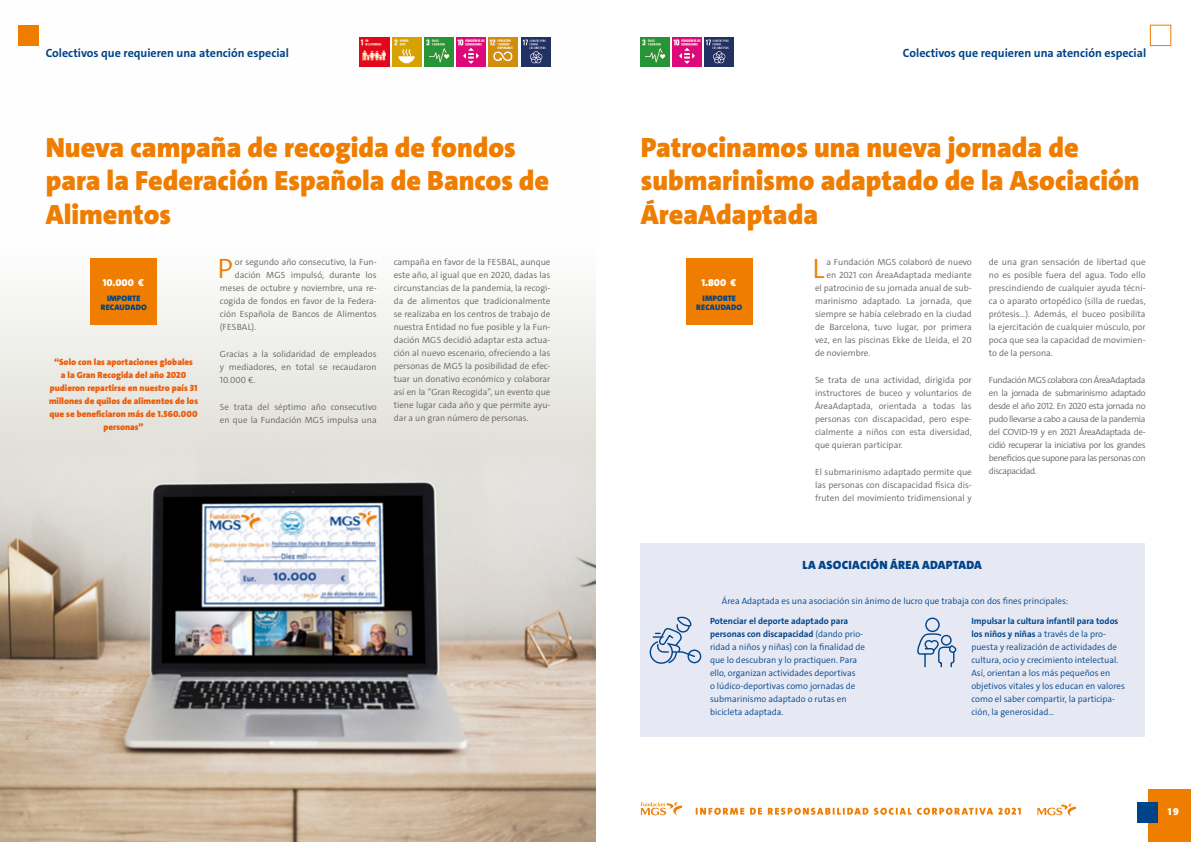
<style>
.page{position:relative;width:1191px;height:842px;background:#fff}
.page>*{position:absolute;margin:0;border:0;box-sizing:border-box;transform-origin:0 0}
.t1{font:300 28.3px "The Sans";color:#ef7d00}
.t2{font:900 28px/33.6px "The Sans";color:#ef7d00}
.t3{font:700 12px "The Sans";color:#048}
.t4{font:900 12px "The Sans";letter-spacing:.025em;color:#048}
.t5{font:900 10px "The Sans";color:#fff}
.t6{font:300 9px/13px "The Sans";color:#646363;text-align:justify}
.t7{font:300 9px/13px "The Sans";color:#048}
.t8{font:900 9px/13px "The Sans";color:#eb5d0b;text-align:center}
.t9{font:900 8px/9px "The Sans";letter-spacing:.025em;color:#048;text-align:center}
.s1{font-weight:700}
</style>
<div class="page">
<div style="left:1147px;top:789px;width:44px;height:53px;background:#ef7d00"></div>
<div style="left:1137px;top:802px;width:21px;height:21px;background:#048"></div>
<div style="left:1149px;top:25px;width:22px;height:21px;border:1px solid #ef7d00"></div>
<svg style="left:1037px;top:803px;width:39px;height:13px"></svg>
<svg style="left:640px;top:802px;width:42px;height:13px"></svg>
<svg style="left:695px;top:808px;width:325px;height:7px"></svg>
<svg style="left:0;top:25px;width:595px;height:396px"></svg>
<img style="left:0;top:421px;width:595px;height:421px">
<img style="left:360px;top:38px;width:29px;height:29px">
<img style="left:392px;top:38px;width:29px;height:29px">
<img style="left:424px;top:38px;width:29px;height:29px">
<img style="left:640px;top:38px;width:29px;height:29px">
<img style="left:456px;top:38px;width:29px;height:29px">
<img style="left:672px;top:38px;width:29px;height:29px">
<img style="left:489px;top:38px;width:29px;height:29px">
<img style="left:521px;top:38px;width:29px;height:29px">
<img style="left:704px;top:38px;width:29px;height:29px">
<div style="left:91px;top:258px;width:66px;height:66px;background:#ef7d00"></div>
<div style="left:686px;top:258px;width:66px;height:66px;background:#ef7d00"></div>
<div style="left:640px;top:543px;width:504px;height:194px;background:#e6e8f4"></div>
<svg style="left:649px;top:616px;width:53px;height:48px"></svg>
<div style="left:925px;top:618px;width:14px;height:14px;border:1px solid #048;border-radius:50%"></div>
<svg style="left:917px;top:632px;width:40px;height:36px"></svg>
<h3 class="t3" style="left:46px;top:45px;width:245px">Colectivos que requieren una atención especial</h3>
<h3 class="t3" style="left:903px;top:45px;width:245px">Colectivos que requieren una atención especial</h3>
<h2 class="t2" style="left:46px;top:131px;width:505px">Nueva campaña de recogida de fondos para la Federación Española de Bancos de<br>Alimentos</h2>
<h2 class="t2" style="left:641px;top:131px;width:500px">Patrocinamos una nueva jornada de submarinismo adaptado de la Asociación<br>ÁreaAdaptada</h2>
<p class="t6" style="left:394px;top:255px;width:158px">campaña en favor de la FESBAL, aunque este año, al igual que en 2020, dadas las circunstancias de la pandemia, la recogi&shy;da de alimentos que tradicionalmente se realizaba en los centros de trabajo de nuestra Entidad no fue posible y la Fun&shy;dación MGS decidió adaptar esta actua&shy;ción al nuevo escenario, ofreciendo a las personas de MGS la posibilidad de efec&shy;tuar un donativo económico y colaborar así en la “Gran Recogida”, un evento que tiene lugar cada año y que permite ayu&shy;dar a un gran número de personas.</p>
<h1 class="t1" style="left:217px;top:250px;width:17px">P</h1>
<p class="t6" style="left:235px;top:255px;width:143px">or segundo año consecutivo, la Fun-</p>
<p class="t6" style="left:235px;top:268px;width:143px">dación MGS impulsó, durante los</p>
<p class="t6" style="left:220px;top:281px;width:158px">meses de octubre y noviembre, una re-</p>
<p class="t6" style="left:220px;top:294px;width:158px">cogida de fondos en favor de la Federa-</p>
<p class="t6" style="left:220px;top:307px;width:158px">ción Española de Bancos de Alimentos</p>
<p class="t6" style="left:220px;top:320px;width:38px">(FESBAL).</p>
<p class="t6" style="left:220px;top:347px;width:158px">Gracias a la solidaridad de empleados y mediadores, en total se recaudaron 10.000 €.</p>
<p class="t6" style="left:220px;top:401px;width:158px">Se trata del séptimo año consecutivo en que la Fundación MGS impulsa una</p>
<p class="t5" style="left:103px;top:277px;width:43px">10.000 €</p>
<p class="t5" style="left:701px;top:277px;width:36px">1.800 €</p>
<p class="t9" style="left:101px;top:294px;width:47px">IMPORTE<br>RECAUDADO</p>
<p class="t9" style="left:696px;top:294px;width:47px">IMPORTE<br>RECAUDADO</p>
<p class="t8" style="left:49px;top:355px;width:150px">“Solo con las aportaciones globales<br>a la Gran Recogida del año 2020 pudieron repartirse en nuestro país 31 millones de quilos de alimentos de los que se beneficiaron más de 1.560.000 personas”</p>
<h1 class="t1" style="left:812px;top:250px;width:14px">L</h1>
<p class="t6" style="left:826px;top:255px;width:147px">a Fundación MGS colaboró de nuevo</p>
<p class="t6" style="left:826px;top:268px;width:147px">en 2021 con ÁreaAdaptada mediante</p>
<p class="t6" style="left:815px;top:281px;width:158px">el patrocinio de su jornada anual de sub-</p>
<p class="t6" style="left:815px;top:294px;width:158px">marinismo adaptado. La jornada, que</p>
<p class="t6" style="left:815px;top:307px;width:158px">siempre se había celebrado en la ciudad</p>
<p class="t6" style="left:815px;top:320px;width:158px">de Barcelona, tuvo lugar, por primera</p>
<p class="t6" style="left:815px;top:333px;width:158px">vez, en las piscinas Ekke de Lleida, el 20</p>
<p class="t6" style="left:815px;top:346px;width:57px">de noviembre.</p>
<p class="t6" style="left:815px;top:373px;width:158px">Se trata de una actividad, dirigida por instructores de buceo y voluntarios de ÁreaAdaptada, orientada a todas las personas con discapacidad, pero espe&shy;cialmente a niños con esta diversidad, que quieran participar.</p>
<p class="t6" style="left:815px;top:466px;width:158px">El submarinismo adaptado permite que las personas con discapacidad física dis&shy;fruten del movimiento tridimensional y</p>
<p class="t6" style="left:988px;top:255px;width:158px">de una gran sensación de libertad que no es posible fuera del agua. Todo ello prescindiendo de cualquier ayuda técni&shy;ca o aparato ortopédico (silla de ruedas, prótesis…). Además, el buceo posibilita la ejercitación de cualquier músculo, por poca que sea la capacidad de movimien&shy;to de la persona.</p>
<p class="t6" style="left:988px;top:373px;width:158px">Fundación MGS colabora con ÁreaAdaptada en la jornada de submarinismo adaptado desde el año 2012. En 2020 esta jornada no pudo llevarse a cabo a causa de la pandemia del COVID-19 y en 2021 ÁreaAdaptada de&shy;cidió recuperar la iniciativa por los grandes beneficios que supone para las personas con discapacidad.</p>
<h3 class="t4" style="left:802px;top:557px;width:181px">LA ASOCIACIÓN ÁREA ADAPTADA</h3>
<p class="t7" style="left:722px;top:595px;width:348px">Área Adaptada es una asociación sin ánimo de lucro que trabaja con dos fines principales:</p>
<p class="t7" style="left:710px;top:615px;width:156px"><span class="s1">Potenciar el deporte adaptado para personas con discapacidad</span> (dando prio&shy;ridad a niños y niñas) con la finalidad de que lo descubran y lo practiquen. Para ello, organizan actividades deportivas<br>o lúdico-deportivas como jornadas de submarinismo adaptado o rutas en bicicleta adaptada.</p>
<p class="t7" style="left:971px;top:615px;width:155px"><span class="s1">Impulsar la cultura infantil para todos los niños y niñas</span> a través de la pro&shy;puesta y realización de actividades de cultura, ocio y crecimiento intelectual.<br>Así, orientan a los más pequeños en objetivos vitales y los educan en valores como el saber compartir, la participa&shy;ción, la generosidad…</p>
<p class="t5" style="left:1167px;top:805px;width:12px">19</p>
</div>
